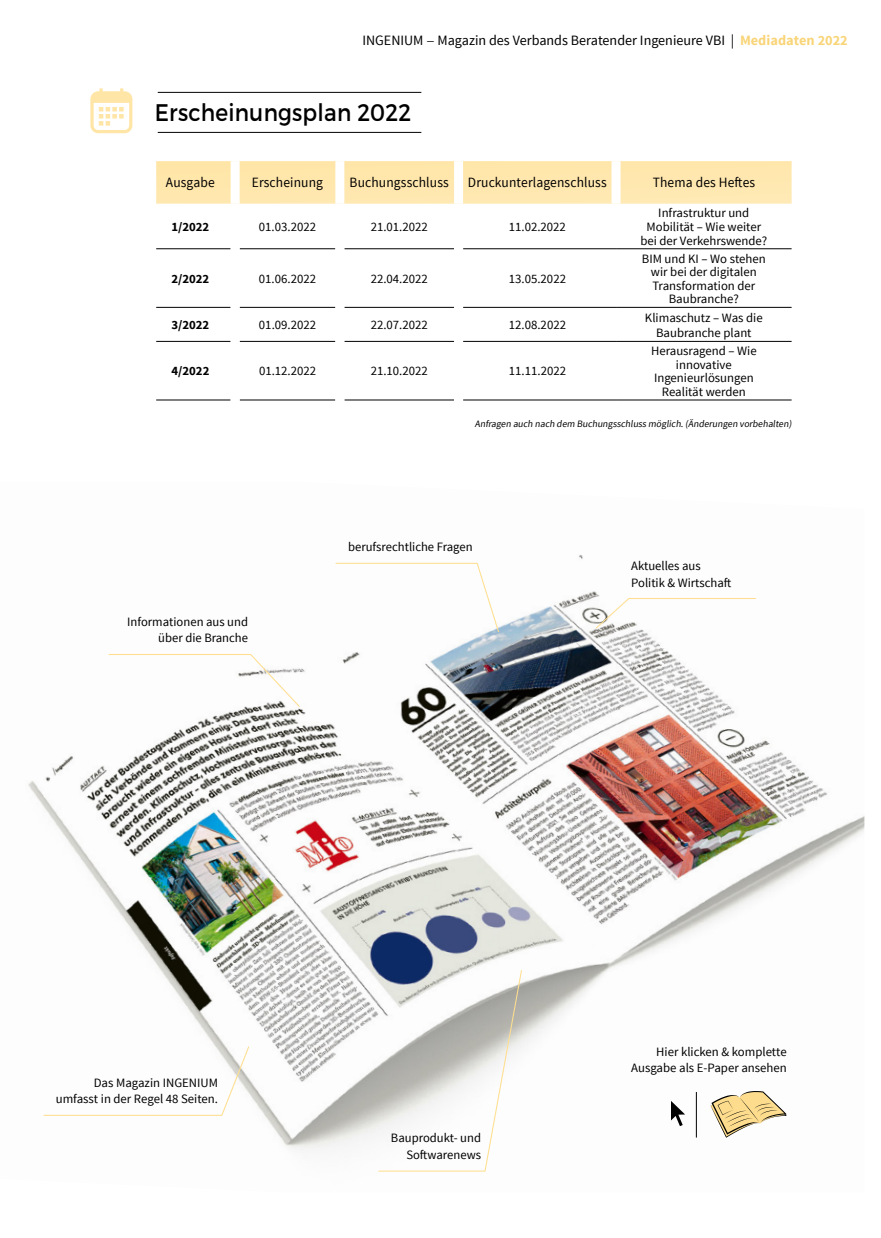
<style>
.page{position:relative;width:881px;height:1238px;background:#fff}
.page>*{position:absolute;margin:0;border:0;box-sizing:border-box;transform-origin:0 0}
.t1{font:24px "Montserrat";letter-spacing:.01em;color:#000;scale:.9 1}
.t2{font:14.25px "Source Sans Pro";color:#000}
.t3{font:14.1px "Source Sans Pro";letter-spacing:.01em;color:#000;scale:.95 1}
.t4{font:12.75px/13.5px "Source Sans Pro";color:#000;text-align:center}
.t5{font:700 12.75px "Source Sans Pro";color:#000}
.t6{font:9.75px "Source Sans Pro";color:#000}
.s1{font-family:"Minion Pro"}
.s2{font-weight:700;color:#f9d579}
</style>
<div class="page">
<div style="left:156px;top:161px;width:635px;height:43px;background:#ffe7ae"></div>
<hr style="left:156px;top:248px;width:74px;height:1px;background:#000">
<hr style="left:239px;top:248px;width:96px;height:1px;background:#000">
<hr style="left:344px;top:248px;width:110px;height:1px;background:#000">
<hr style="left:463px;top:248px;width:152px;height:1px;background:#000">
<hr style="left:615px;top:248px;width:176px;height:1px;background:#000">
<hr style="left:156px;top:307px;width:74px;height:1px;background:#000">
<hr style="left:239px;top:307px;width:96px;height:1px;background:#000">
<hr style="left:344px;top:307px;width:110px;height:1px;background:#000">
<hr style="left:463px;top:307px;width:152px;height:1px;background:#000">
<hr style="left:615px;top:307px;width:176px;height:1px;background:#000">
<hr style="left:156px;top:341px;width:74px;height:1px;background:#000">
<hr style="left:239px;top:341px;width:96px;height:1px;background:#000">
<hr style="left:344px;top:341px;width:110px;height:1px;background:#000">
<hr style="left:463px;top:341px;width:152px;height:1px;background:#000">
<hr style="left:615px;top:341px;width:176px;height:1px;background:#000">
<hr style="left:156px;top:400px;width:74px;height:1px;background:#000">
<hr style="left:239px;top:400px;width:96px;height:1px;background:#000">
<hr style="left:344px;top:400px;width:110px;height:1px;background:#000">
<hr style="left:463px;top:400px;width:152px;height:1px;background:#000">
<hr style="left:615px;top:400px;width:176px;height:1px;background:#000">
<div style="left:230px;top:161px;width:9px;height:43px;background:#fff"></div>
<div style="left:335px;top:161px;width:9px;height:43px;background:#fff"></div>
<div style="left:454px;top:161px;width:9px;height:43px;background:#fff"></div>
<div style="left:611px;top:161px;width:9px;height:43px;background:#fff"></div>
<svg style="left:90px;top:88px;width:42px;height:45px"></svg>
<hr style="left:158px;top:132px;width:263px;height:1px;background:#000">
<hr style="left:158px;top:92px;width:263px;height:1px;background:#000">
<img style="left:28px;top:555px;width:836px;height:595px">
<svg style="left:335px;top:562px;width:164px;height:71px"></svg>
<svg style="left:108px;top:653px;width:192px;height:54px"></svg>
<svg style="left:594px;top:597px;width:162px;height:32px"></svg>
<svg style="left:43px;top:1045px;width:207px;height:71px"></svg>
<svg style="left:377px;top:969px;width:145px;height:203px"></svg>
<hr style="left:695px;top:1091px;width:1px;height:46px;background:#000">
<svg style="left:670px;top:1100px;width:14px;height:26px"></svg>
<svg style="left:710px;top:1090px;width:76px;height:47px"></svg>
<p class="t2" style="left:362px;top:31px;width:486px">INGENIUM <span class="s1">−</span> Magazin des Verbands Beratender Ingenieure VBI | <span class="s2">Mediadaten 2022</span></p>
<h1 class="t1" style="left:155px;top:98px;width:286px">Erscheinungsplan 2022</h1>
<p class="t3" style="left:166px;top:174px;width:53px">Ausgabe</p>
<p class="t3" style="left:252px;top:174px;width:76px">Erscheinung</p>
<p class="t3" style="left:349px;top:174px;width:106px">Buchungsschluss</p>
<p class="t3" style="left:467px;top:174px;width:147px">Druckunterlagenschluss</p>
<p class="t3" style="left:652px;top:174px;width:109px">Thema des Heftes</p>
<p class="t5" style="left:171px;top:218px;width:39px">1/2022</p>
<p class="t4" style="left:259px;top:220px;width:59px">01.03.2022</p>
<p class="t4" style="left:370px;top:220px;width:59px">21.01.2022</p>
<p class="t4" style="left:508px;top:220px;width:59px">11.02.2022</p>
<p class="t4" style="left:640px;top:207px;width:128px">Infrastruktur und<br>Mobilität – Wie weiter bei der Verkehrswende?</p>
<p class="t5" style="left:171px;top:270px;width:39px">2/2022</p>
<p class="t4" style="left:259px;top:272px;width:59px">01.06.2022</p>
<p class="t4" style="left:370px;top:272px;width:59px">22.04.2022</p>
<p class="t4" style="left:508px;top:272px;width:59px">13.05.2022</p>
<p class="t4" style="left:641px;top:252px;width:125px">BIM und KI – Wo stehen wir bei der digitalen<br>Transformation der<br>Baubranche?</p>
<p class="t5" style="left:171px;top:317px;width:39px">3/2022</p>
<p class="t4" style="left:259px;top:318px;width:59px">01.09.2022</p>
<p class="t4" style="left:370px;top:318px;width:59px">22.07.2022</p>
<p class="t4" style="left:508px;top:318px;width:59px">12.08.2022</p>
<p class="t4" style="left:644px;top:310px;width:119px;line-height:15.3px">Klimaschutz – Was die<br>Baubranche plant</p>
<p class="t5" style="left:171px;top:363px;width:39px">4/2022</p>
<p class="t4" style="left:259px;top:365px;width:59px">01.12.2022</p>
<p class="t4" style="left:370px;top:365px;width:59px">21.10.2022</p>
<p class="t4" style="left:508px;top:365px;width:59px">11.11.2022</p>
<p class="t4" style="left:650px;top:344px;width:107px">Herausragend – Wie innovative<br>Ingenieurlösungen<br>Realität werden</p>
<p class="t6" style="left:474px;top:417px;width:320px">Anfragen auch nach dem Buchungsschluss möglich.(Änderungen vorbehalten)</p>
<p class="t4" style="left:127px;top:613px;width:122px;line-height:16.5px;text-align:right">Informationen aus und über die Branche</p>
<p class="t4" style="left:348px;top:540px;width:126px">berufsrechtliche Fragen</p>
<p class="t4" style="left:631px;top:558px;width:102px;line-height:16.5px;text-align:left">Aktuelles aus<br>Politik &amp; Wirtschaft</p>
<p class="t4" style="left:56px;top:1075px;width:164px;line-height:15.3px;text-align:right">Das Magazin INGENIUM umfasst in der Regel 48 Seiten.</p>
<p class="t4" style="left:391px;top:1129px;width:91px;line-height:16.5px;text-align:right">Bauprodukt- und<br>Softwarenews</p>
<p class="t4" style="left:631px;top:1043px;width:157px;line-height:16.5px;text-align:right">Hier klicken &amp; komplette<br>Ausgabe als E-Paper ansehen</p>
</div>
